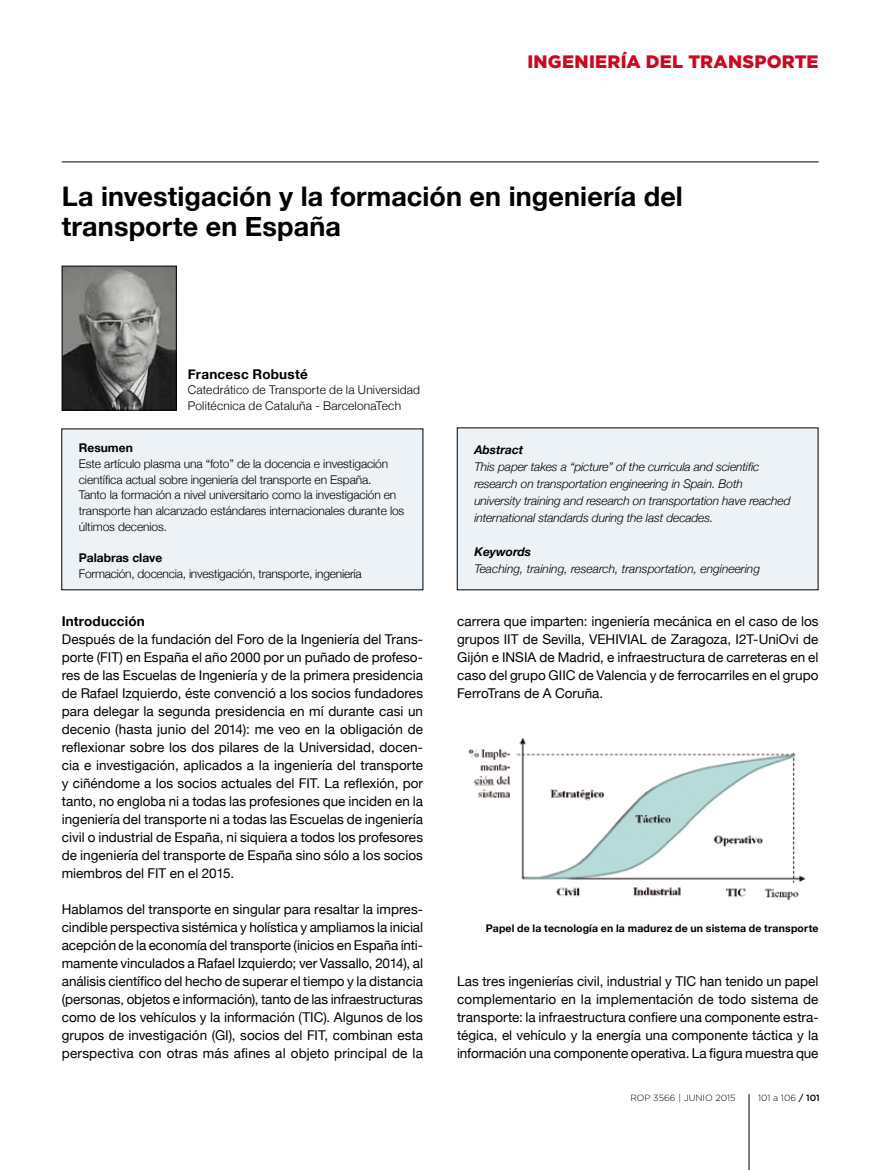
<style>
.page{position:relative;width:893px;height:1170px;background:#fff}
.page>*{position:absolute;margin:0;border:0;box-sizing:border-box;transform-origin:0 0}
.t1{font:700 27px/30px "Helvetica Neue";letter-spacing:.005em;color:#000}
.t2{font:900 18px "Gotham";letter-spacing:.015em;color:#cd071e}
.t3{font:13.5px/18px "Helvetica Neue";color:#000;text-align:justify}
.t4{font:700 13.5px "Helvetica Neue";letter-spacing:.01em;color:#000}
.t5{font:300 12px/15.8px "Helvetica Neue";letter-spacing:-.01em;color:#000}
.t6{font:italic 300 12px/17px "Helvetica Neue";letter-spacing:-.01em;color:#000}
.t7{font:300 12px/15.8px "Helvetica Neue";letter-spacing:.015em;color:#000}
.t8{font:700 12px "Helvetica Neue";color:#000}
.t9{font:italic 700 12px "Helvetica Neue";color:#000}
.t10{font:700 10.5px "Helvetica Neue";letter-spacing:.02em;color:#000}
.t11{font:300 9px "Gotham";color:#000}
.s1{font-weight:500}
</style>
<div class="page">
<hr style="left:749px;top:1094px;width:1px;height:75px;background:#000">
<hr style="left:62px;top:162px;width:757px;height:1px;background:#000">
<img style="left:64px;top:268px;width:111px;height:140px">
<div style="left:62px;top:266px;width:115px;height:144px;border:1px solid #000"></div>
<div style="left:62px;top:429px;width:361px;height:160px;background:#ecf2f5"></div>
<div style="left:457px;top:428px;width:361px;height:161px;background:#ecf2f5"></div>
<img style="left:468px;top:738px;width:338px;height:163px">
<h2 class="t2" style="left:527px;top:50px;width:293px">INGENIERÍA DEL TRANSPORTE</h2>
<h1 class="t1" style="left:62px;top:180px;width:623px">La investigación y la formación en ingeniería del transporte en España</h1>
<p class="t4" style="left:188px;top:365px;width:121px">Francesc Robusté</p>
<p class="t7" style="left:188px;top:382px;width:234px">Catedrático de Transporte de la Universidad<br>Politécnica de Cataluña - BarcelonaTech</p>
<p class="t8" style="left:79px;top:440px;width:55px">Resumen</p>
<p class="t5" style="left:79px;top:455px;width:327px">Este artículo plasma una “foto” de la docencia e investigación científica actual sobre ingeniería del transporte en España.<br>Tanto la formación a nivel universitario como la investigación en transporte han alcanzado estándares internacionales durante los últimos decenios.</p>
<p class="t8" style="left:79px;top:550px;width:85px">Palabras clave</p>
<p class="t5" style="left:79px;top:565px;width:284px">Formación, docencia, investigación, transporte, ingeniería</p>
<p class="t4" style="left:62px;top:612px;width:84px">Introducción</p>
<p class="t3" style="left:62px;top:630px;width:363px">Después de la fundación del Foro de la Ingeniería del Trans&shy;porte (FIT) en España el año 2000 por un puñado de profeso&shy;res de las Escuelas de Ingeniería y de la primera presidencia de Rafael Izquierdo, éste convenció a los socios fundadores para delegar la segunda presidencia en mí durante casi un decenio (hasta junio del 2014): me veo en la obligación de reflexionar sobre los dos pilares de la Universidad, docen&shy;cia e investigación, aplicados a la ingeniería del transporte y ciñéndome a los socios actuales del FIT. La reflexión, por tanto, no engloba ni a todas las profesiones que inciden en la ingeniería del transporte ni a todas las Escuelas de ingeniería civil o industrial de España, ni siquiera a todos los profesores de ingeniería del transporte de España sino sólo a los socios miembros del FIT en el 2015.</p>
<p class="t3" style="left:62px;top:900px;width:363px">Hablamos del transporte en singular para resaltar la impres&shy;cindible perspectiva sistémica y holística y ampliamos la inicial acepción de la economía del transporte (inicios en España ínti&shy;mamente vinculados a Rafael Izquierdo; ver Vassallo, 2014), al análisis científico del hecho de superar el tiempo y la distancia (personas, objetos e información), tanto de las infraestructuras como de los vehículos y la información (TIC). Algunos de los grupos de investigación (GI), socios del FIT, combinan esta perspectiva con otras más afines al objeto principal de la</p>
<p class="t9" style="left:474px;top:442px;width:50px">Abstract</p>
<p class="t6" style="left:474px;top:458px;width:318px">This paper takes a “picture” of the curricula and scientific research on transportation engineering in Spain. Both university training and research on transportation have reached international standards during the last decades.</p>
<p class="t9" style="left:474px;top:544px;width:58px">Keywords</p>
<p class="t6" style="left:474px;top:560px;width:287px">Teaching, training, research, transportation, engineering</p>
<p class="t3" style="left:457px;top:611px;width:363px">carrera que imparten: ingeniería mecánica en el caso de los grupos IIT de Sevilla, VEHIVIAL de Zaragoza, I2T-UniOvi de Gijón e INSIA de Madrid, e infraestructura de carreteras en el caso del grupo GIIC de Valencia y de ferrocarriles en el grupo FerroTrans de A Coruña.</p>
<p class="t10" style="left:486px;top:921px;width:334px">Papel de la tecnología en la madurez de un sistema de transporte</p>
<p class="t3" style="left:457px;top:972px;width:363px">Las tres ingenierías civil, industrial y TIC han tenido un papel complementario en la implementación de todo sistema de transporte: la infraestructura confiere una componente estra&shy;tégica, el vehículo y la energía una componente táctica y la información una componente operativa. La figura muestra que</p>
<p class="t11" style="left:630px;top:1092px;width:107px">ROP 3566 | JUNIO 2015</p>
<p class="t11" style="left:758px;top:1092px;width:63px">101 a 106 <span class="s1">/ 101</span></p>
</div>
